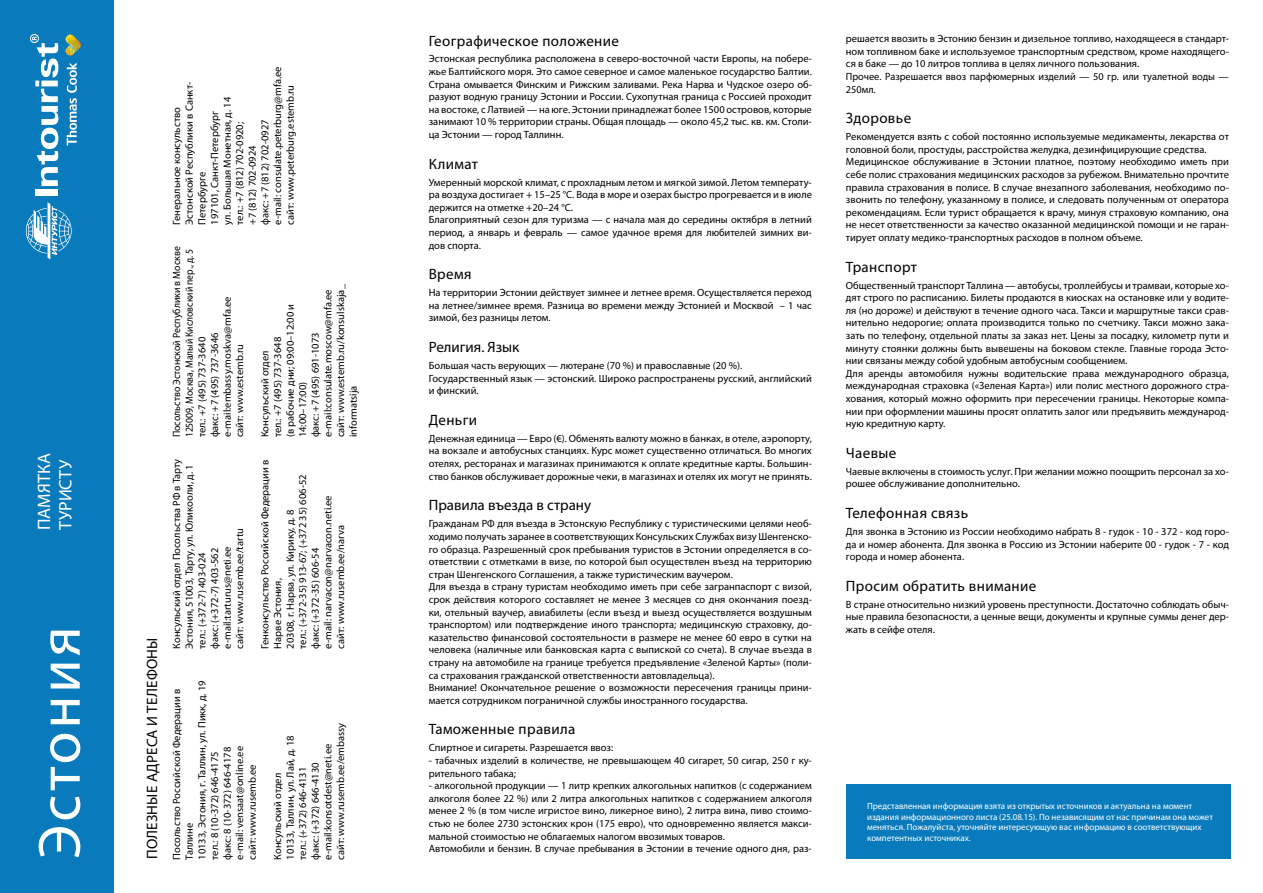
<style>
.page{position:relative;width:1263px;height:893px;background:#fff}
.page>*{position:absolute;margin:0;border:0;box-sizing:border-box;transform-origin:0 0}
.t1{font:60px "Myriad Pro";letter-spacing:.05em;color:#fff}
.t2{font:18px/21.6px "Myriad Pro";color:#fff}
.t3{font:15px "Myriad Pro";letter-spacing:.025em;color:#000}
.t4{font:15px "Myriad Pro";color:#000}
.t5{font:10.5px/12.6px "Myriad Pro";color:#000}
.t6{font:10.5px/12.6px "Myriad Pro";color:#000;scale:.94 1}
.t7{font:9px/10.8px "Myriad Pro";color:#fff}
</style>
<div class="page">
<div style="left:0;top:0;width:113px;height:893px;background:#097bbc"></div>
<div style="left:35px;top:189px;width:23px;height:7px;background:#fff"></div>
<svg style="left:30px;top:34px;width:28px;height:152px"></svg>
<svg style="left:67px;top:63px;width:10px;height:82px"></svg>
<svg style="left:66px;top:35px;width:15px;height:21px"></svg>
<svg style="left:26px;top:202px;width:46px;height:57px"></svg>
<div style="left:846px;top:784px;width:384px;height:75px;background:#097bbc"></div>
<h2 class="t2" style="left:33px;top:530px;width:78px;rotate:-90deg">ПАМЯТКА<br>ТУРИСТУ</h2>
<h1 class="t1" style="left:23px;top:859px;width:234px;rotate:-90deg">Эстония</h1>
<h3 class="t3" style="left:143px;top:859px;width:223px;rotate:-90deg">ПОЛЕЗНЫЕ АДРЕСА И ТЕЛЕФОНЫ</h3>
<p class="t5" style="left:170px;top:225px;width:160px;rotate:-90deg">Генеральное консульство<br>Эстонской Республики в Санкт-<br>Петербурге<br>197101, Санкт-Петербург<br>ул. Большая Монетная, д. 14<br>тел.: +7 (812) 702-0920;<br>+7 (812) 702-0924<br>факс: +7 (812) 702-0927<br>e-mail: consulate.peterburg@mfa.ee сайт: www.peterburg.estemb.ru</p>
<p class="t6" style="left:170px;top:437px;width:205px;rotate:-90deg">Посольство Эстонской Республики в Москве<br>125009, Mосква, Mалый Кисловский пер., д. 5 тел.: +7 (495) 737-3640<br>факс: +7 (495) 737-3646 e-mail:embassy.moskva@mfa.ee<br>сайт: www.estemb.ru</p>
<p class="t5" style="left:259px;top:437px;width:155px;rotate:-90deg">Консульский отдел<br>тел.: +7 (495) 737-3648<br>(в рабочие дни; 09:00–12:00 и<br>14:00–17:00)<br>факс: +7 (495) 691-1073 e-mail:consulate.moscow@mfa.ee сайт: www.estemb.ru/konsulskaja_ informatsija</p>
<p class="t5" style="left:170px;top:649px;width:191px;rotate:-90deg">Консульский отдел Посольства РФ в Тарту<br>Эстония, 51003, Тарту, ул. Юликооли, д. 1 тел.: (+372-7) 403-024<br>факс: (+372-7) 403-562 e-mail:tarturus@neti.ee<br>сайт: www.rusemb.ee/tartu</p>
<p class="t5" style="left:259px;top:649px;width:190px;rotate:-90deg">Генконсульство Российской Федерации в<br>Нарве Эстония,<br>20308, г. Нарва, ул. Кирику, д. 8<br>тел.: (+372-35) 913-67; (+372 35) 606-52 факс: (+372-35) 606-54<br>e-mail: narvacon@narvacon.neti.ee<br>сайт: www.rusemb.ee/narva</p>
<p class="t5" style="left:170px;top:860px;width:181px;rotate:-90deg">Посольство Российской Федерации в<br>Таллине<br>10133, Эстония, г. Таллин, ул. Пикк, д. 19 тел.: 8 (10-372) 646-4175<br>факс: 8 (10-372) 646-4178<br>e-mail: vensaat@online.ee<br>сайт: www.rusemb.ee</p>
<p class="t5" style="left:271px;top:860px;width:139px;rotate:-90deg">Консульский отдел<br>10133, Таллин, ул. Лай, д. 18 тел.: (+372) 646-4131<br>факс: (+372) 646-4130 e-mail:konsotdest@neti.ee сайт: www.rusemb.ee/embassy</p>
<h3 class="t3" style="left:429px;top:31px;width:192px">Географическое положение</h3>
<p class="t5" style="left:429px;top:52px;width:385px;text-align:justify">Эстонская республика расположена в северо-восточной части Европы, на побере&shy;жье Балтийского моря. Это самое северное и самое маленькое государство Балтии.<br>Страна омывается Финским и Рижским заливами. Река Нарва и Чудское озеро об&shy;разуют водную границу Эстонии и России. Сухопутная граница с Россией проходит на востоке, с Латвией — на юге. Эстонии принадлежат более 1500 островов, которые занимают 10 % территории страны. Общая площадь — около 45,2 тыс. кв. км. Столи&shy;ца Эстонии — город Таллинн.</p>
<h3 class="t3" style="left:429px;top:154px;width:51px">Климат</h3>
<p class="t5" style="left:429px;top:176px;width:385px">Умеренный морской климат, с прохладным летом и мягкой зимой. Летом температу&shy;ра воздуха достигает + 15–25 °С. Вода в море и озерах быстро прогревается и в июле держится на отметке +20–24 °С.<br>Благоприятный сезон для туризма — с начала мая до середины октября в летний период, а январь и февраль — самое удачное время для любителей зимних ви&shy;дов спорта.</p>
<h3 class="t3" style="left:429px;top:265px;width:44px">Время</h3>
<p class="t5" style="left:429px;top:286px;width:385px;text-align:justify">На территории Эстонии действует зимнее и летнее время. Осуществляется переход на летнее/зимнее время. Разница во времени между Эстонией и Москвой – 1 час зимой, без разницы летом.</p>
<h3 class="t4" style="left:429px;top:338px;width:92px">Религия. Язык</h3>
<p class="t5" style="left:429px;top:359px;width:385px">Большая часть верующих — лютеране (70 %) и православные (20 %).<br>Государственный язык — эстонский. Широко распространены русский, английский и финский.</p>
<h3 class="t3" style="left:429px;top:411px;width:50px">Деньги</h3>
<p class="t5" style="left:429px;top:432px;width:385px;text-align:justify">Денежная единица — Евро (€). Обменять валюту можно в банках, в отеле, аэропорту, на вокзале и автобусных станциях. Курс может существенно отличаться. Во многих отелях, ресторанах и магазинах принимаются к оплате кредитные карты. Большин&shy;ство банков обслуживает дорожные чеки, в магазинах и отелях их могут не принять.</p>
<h3 class="t4" style="left:429px;top:496px;width:164px">Правила въезда в страну</h3>
<p class="t5" style="left:429px;top:517px;width:385px">Гражданам РФ для въезда в Эстонскую Республику с туристическими целями необ&shy;ходимо получать заранее в соответствующих Консульских Службах визу Шенгенско&shy;го образца. Разрешенный срок пребывания туристов в Эстонии определяется в со&shy;ответствии с отметками в визе, по которой был осуществлен въезд на территорию стран Шенгенского Соглашения, а также туристическим ваучером.<br>Для въезда в страну туристам необходимо иметь при себе загранпаспорт с визой, срок действия которого составляет не менее 3 месяцев со дня окончания поезд&shy;ки, отельный ваучер, авиабилеты (если въезд и выезд осуществляется воздушным транспортом) или подтверждение иного транспорта; медицинскую страховку, до&shy;казательство финансовой состоятельности в размере не менее 60 евро в сутки на человека (наличные или банковская карта с выпиской со счета). В случае въезда в страну на автомобиле на границе требуется предъявление «Зеленой Карты» (поли&shy;са страхования гражданской ответственности автовладельца).<br>Внимание! Окончательное решение о возможности пересечения границы прини&shy;мается сотрудником пограничной службы иностранного государства.</p>
<h3 class="t3" style="left:429px;top:720px;width:148px">Таможенные правила</h3>
<p class="t5" style="left:429px;top:741px;width:186px">Спиртное и сигареты. Разрешается ввоз:</p>
<p class="t5" style="left:429px;top:754px;width:385px">- табачных изделий в количестве, не превышающем 40 сигарет, 50 сигар, 250 г ку&shy;рительного табака;</p>
<p class="t5" style="left:429px;top:779px;width:385px">- алкогольной продукции — 1 литр крепких алкогольных напитков (с содержанием алкоголя более 22 %) или 2 литра алкогольных напитков с содержанием алкоголя менее 2 % (в том числе игристое вино, ликерное вино), 2 литра вина, пиво стоимо&shy;стью не более 2730 эстонских крон (175 евро), что одновременно является макси&shy;мальной стоимостью не облагаемых налогом ввозимых товаров.<br>Автомобили и бензин. В случае пребывания в Эстонии в течение одного дня, раз-</p>
<p class="t5" style="left:846px;top:32px;width:385px">решается ввозить в Эстонию бензин и дизельное топливо, находящееся в стандарт&shy;ном топливном баке и используемое транспортным средством, кроме находящего&shy;ся в баке — до 10 литров топлива в целях личного пользования.<br>Прочее. Разрешается ввоз парфюмерных изделий — 50 гр. или туалетной воды — 250мл.</p>
<h3 class="t3" style="left:846px;top:109px;width:67px">Здоровье</h3>
<p class="t5" style="left:846px;top:130px;width:385px">Рекомендуется взять с собой постоянно используемые медикаменты, лекарства от головной боли, простуды, расстройства желудка, дезинфицирующие средства.<br>Медицинское обслуживание в Эстонии платное, поэтому необходимо иметь при себе полис страхования медицинских расходов за рубежом. Внимательно прочтите правила страхования в полисе. В случае внезапного заболевания, необходимо по&shy;звонить по телефону, указанному в полисе, и следовать полученным от оператора рекомендациям. Если турист обращается к врачу, минуя страховую компанию, она не несет ответственности за качество оказанной медицинской помощи и не гаран&shy;тирует оплату медико-транспортных расходов в полном объеме.</p>
<h3 class="t3" style="left:846px;top:257px;width:73px">Транспорт</h3>
<p class="t5" style="left:846px;top:279px;width:385px">Общественный транспорт Таллина — автобусы, троллейбусы и трамваи, которые хо&shy;дят строго по расписанию. Билеты продаются в киосках на остановке или у водите&shy;ля (но дороже) и действуют в течение одного часа. Такси и маршрутные такси срав&shy;нительно недорогие; оплата производится только по счетчику. Такси можно зака&shy;зать по телефону, отдельной платы за заказ нет. Цены за посадку, километр пути и минуту стоянки должны быть вывешены на боковом стекле. Главные города Эсто&shy;нии связаны между собой удобным автобусным сообщением.<br>Для аренды автомобиля нужны водительские права международного образца, международная страховка («Зеленая Карта») или полис местного дорожного стра&shy;хования, который можно оформить при пересечении границы. Некоторые компа&shy;нии при оформлении машины просят оплатить залог или предъявить международ&shy;ную кредитную карту.</p>
<h3 class="t3" style="left:846px;top:444px;width:52px">Чаевые</h3>
<p class="t5" style="left:846px;top:465px;width:385px">Чаевые включены в стоимость услуг. При желании можно поощрить персонал за хо&shy;рошее обслуживание дополнительно.</p>
<h3 class="t3" style="left:846px;top:504px;width:124px">Телефонная связь</h3>
<p class="t5" style="left:846px;top:525px;width:385px;text-align:justify">Для звонка в Эстонию из России необходимо набрать 8 - гудок - 10 - 372 - код горо&shy;да и номер абонента. Для звонка в Россию из Эстонии наберите 00 - гудок - 7 - код города и номер абонента.</p>
<h3 class="t3" style="left:846px;top:577px;width:192px">Просим обратить внимание</h3>
<p class="t5" style="left:846px;top:598px;width:385px;text-align:justify">В стране относительно низкий уровень преступности. Достаточно соблюдать обыч&shy;ные правила безопасности, а ценные вещи, документы и крупные суммы денег дер&shy;жать в сейфе отеля.</p>
<p class="t7" style="left:867px;top:800px;width:347px">Представленная информация взята из открытых источников и актуальна на момент издания информационного листа (25.08.15). По независящим от нас причинам она может меняться. Пожалуйста, уточняйте интересующую вас информацию в соответствующих компетентных источниках.</p>
</div>
